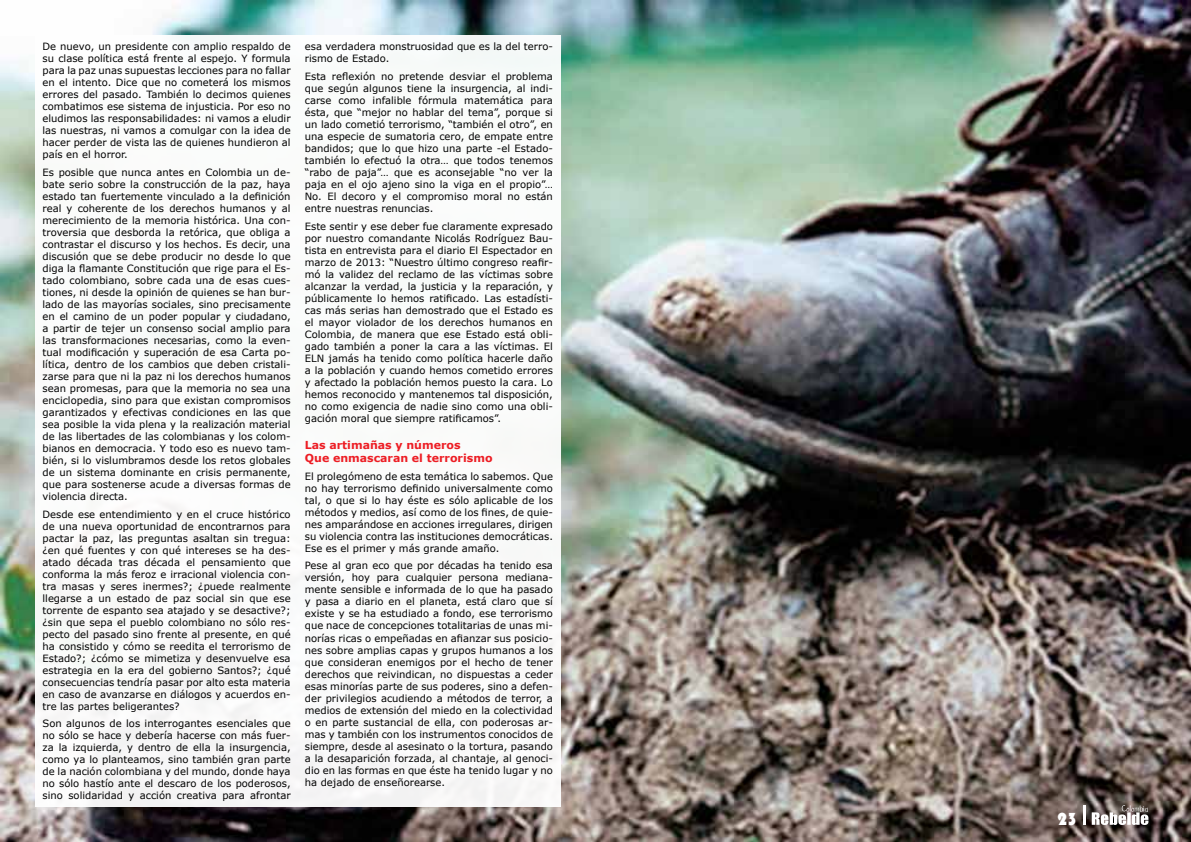
<style>
.page{position:relative;width:1191px;height:842px;background:#fff}
.page>*{position:absolute;margin:0;border:0;box-sizing:border-box;transform-origin:0 0}
.t1{font:18px "Bauhaus 93";color:#fff}
.t2{font:700 11px/13.2px "Verdana";color:#ed1d24}
.t3{font:10px/12px "Verdana";color:#000;text-align:justify}
</style>
<div class="page">
<img style="left:0;top:0;width:1191px;height:842px">
<div style="left:35px;top:35px;width:526px;height:772px;background:#fff"></div>
<hr style="left:1083px;top:805px;width:3px;height:20px;background:#fff">
<svg style="left:1091px;top:805px;width:57px;height:20px"></svg>
<p class="t3" style="left:43px;top:40px;width:250px">De nuevo, un presidente con amplio respaldo de su clase política está frente al espejo. Y formula para la paz unas supuestas lecciones para no fallar en el intento. Dice que no cometerá los mismos errores del pasado. También lo decimos quienes combatimos ese sistema de injusticia. Por eso no eludimos las responsabilidades: ni vamos a eludir las nuestras, ni vamos a comulgar con la idea de hacer perder de vista las de quienes hundieron al país en el horror.</p>
<p class="t3" style="left:43px;top:166px;width:250px">Es posible que nunca antes en Colombia un de&shy;bate serio sobre la construcción de la paz, haya estado tan fuertemente vinculado a la definición real y coherente de los derechos humanos y al merecimiento de la memoria histórica. Una con&shy;troversia que desborda la retórica, que obliga a contrastar el discurso y los hechos. Es decir, una discusión que se debe producir no desde lo que diga la flamante Constitución que rige para el Es&shy;tado colombiano, sobre cada una de esas cues&shy;tiones, ni desde la opinión de quienes se han bur&shy;lado de las mayorías sociales, sino precisamente en el camino de un poder popular y ciudadano, a partir de tejer un consenso social amplio para las transformaciones necesarias, como la even&shy;tual modificación y superación de esa Carta po&shy;lítica, dentro de los cambios que deben cristali&shy;zarse para que ni la paz ni los derechos humanos sean promesas, para que la memoria no sea una enciclopedia, sino para que existan compromisos garantizados y efectivas condiciones en las que sea posible la vida plena y la realización material de las libertades de las colombianas y los colom&shy;bianos en democracia. Y todo eso es nuevo tam&shy;bién, si lo vislumbramos desde los retos globales de un sistema dominante en crisis permanente, que para sostenerse acude a diversas formas de violencia directa.</p>
<p class="t3" style="left:43px;top:508px;width:250px">Desde ese entendimiento y en el cruce histórico de una nueva oportunidad de encontrarnos para pactar la paz, las preguntas asaltan sin tregua: ¿en qué fuentes y con qué intereses se ha des&shy;atado década tras década el pensamiento que conforma la más feroz e irracional violencia con&shy;tra masas y seres inermes?; ¿puede realmente llegarse a un estado de paz social sin que ese torrente de espanto sea atajado y se desactive?; ¿sin que sepa el pueblo colombiano no sólo res&shy;pecto del pasado sino frente al presente, en qué ha consistido y cómo se reedita el terrorismo de Estado?; ¿cómo se mimetiza y desenvuelve esa estrategia en la era del gobierno Santos?; ¿qué consecuencias tendría pasar por alto esta materia en caso de avanzarse en diálogos y acuerdos en&shy;tre las partes beligerantes?</p>
<p class="t3" style="left:43px;top:717px;width:250px">Son algunos de los interrogantes esenciales que no sólo se hace y debería hacerse con más fuer&shy;za la izquierda, y dentro de ella la insurgencia, como ya lo planteamos, sino también gran parte de la nación colombiana y del mundo, donde haya no sólo hastío ante el descaro de los poderosos, sino solidaridad y acción creativa para afrontar</p>
<p class="t3" style="left:305px;top:40px;width:250px">esa verdadera monstruosidad que es la del terro&shy;rismo de Estado.</p>
<p class="t3" style="left:305px;top:70px;width:250px">Esta reflexión no pretende desviar el problema que según algunos tiene la insurgencia, al indi&shy;carse como infalible fórmula matemática para ésta, que “mejor no hablar del tema”, porque si un lado cometió terrorismo, “también el otro”, en una especie de sumatoria cero, de empate entre bandidos; que lo que hizo una parte -el Estado&shy;también lo efectuó la otra… que todos tenemos “rabo de paja”… que es aconsejable “no ver la paja en el ojo ajeno sino la viga en el propio”… No. El decoro y el compromiso moral no están entre nuestras renuncias.</p>
<p class="t3" style="left:305px;top:220px;width:250px">Este sentir y ese deber fue claramente expresado por nuestro comandante Nicolás Rodríguez Bau&shy;tista en entrevista para el diario El Espectador en marzo de 2013: “Nuestro último congreso reafir&shy;mó la validez del reclamo de las víctimas sobre alcanzar la verdad, la justicia y la reparación, y públicamente lo hemos ratificado. Las estadísti&shy;cas más serias han demostrado que el Estado es el mayor violador de los derechos humanos en Colombia, de manera que ese Estado está obli&shy;gado también a poner la cara a las víctimas. El ELN jamás ha tenido como política hacerle daño a la población y cuando hemos cometido errores y afectado la población hemos puesto la cara. Lo hemos reconocido y mantenemos tal disposición, no como exigencia de nadie sino como una obli&shy;gación moral que siempre ratificamos”.</p>
<p class="t2" style="left:305px;top:438px;width:189px">Las artimañas y números<br>Que enmascaran el terrorismo</p>
<p class="t3" style="left:305px;top:470px;width:250px">El prolegómeno de esta temática lo sabemos. Que no hay terrorismo definido universalmente como tal, o que si lo hay éste es sólo aplicable de los métodos y medios, así como de los fines, de quie&shy;nes amparándose en acciones irregulares, dirigen su violencia contra las instituciones democráticas.<br>Ese es el primer y más grande amaño.</p>
<p class="t3" style="left:305px;top:560px;width:250px">Pese al gran eco que por décadas ha tenido esa versión, hoy para cualquier persona mediana&shy;mente sensible e informada de lo que ha pasado y pasa a diario en el planeta, está claro que sí existe y se ha estudiado a fondo, ese terrorismo que nace de concepciones totalitarias de unas mi&shy;norías ricas o empeñadas en afianzar sus posicio&shy;nes sobre amplias capas y grupos humanos a los que consideran enemigos por el hecho de tener derechos que reivindican, no dispuestas a ceder esas minorías parte de sus poderes, sino a defen&shy;der privilegios acudiendo a métodos de terror, a medios de extensión del miedo en la colectividad o en parte sustancial de ella, con poderosas ar&shy;mas y también con los instrumentos conocidos de siempre, desde al asesinato o la tortura, pasando a la desaparición forzada, al chantaje, al genoci&shy;dio en las formas en que éste ha tenido lugar y no ha dejado de enseñorearse.</p>
<h1 class="t1" style="left:1057px;top:809px;width:22px">23</h1>
</div>
